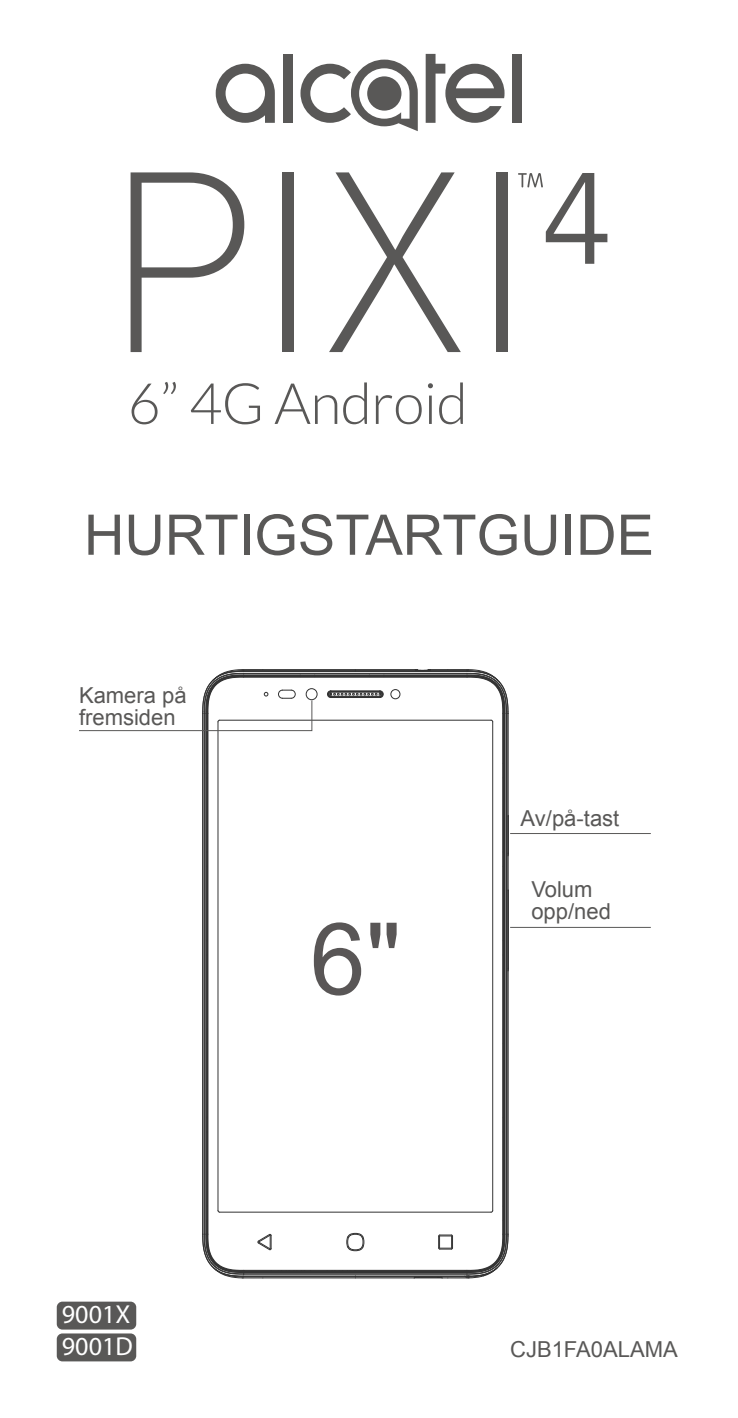
<style>
.page{position:relative;width:738px;height:1418px;background:#fff}
.page>*{position:absolute;margin:0;border:0;box-sizing:border-box;transform-origin:0 0}
.t1{font:100px "Arial";color:#595656}
.t2{font:56px "Arial";color:#595857}
.t3{font:36.4px "Myriad Arabic";color:#fff}
.t4{font:22px/22px "Arial";color:#595857}
</style>
<div class="page">
<svg style="left:215px;top:64px;width:59px;height:59px"></svg>
<div style="left:282px;top:54px;width:10px;height:69px;background:#595857"></div>
<div style="left:512px;top:54px;width:10px;height:69px;background:#595857"></div>
<svg style="left:300px;top:60px;width:117px;height:71px"></svg>
<svg style="left:425px;top:54px;width:79px;height:69px"></svg>
<div style="left:367px;top:76px;width:34px;height:35px;background:#595857;border-radius:50%"></div>
<hr style="left:202px;top:713px;width:1px;height:521px;background:#333">
<hr style="left:203px;top:713px;width:2px;height:521px;background:#333">
<hr style="left:205px;top:713px;width:2px;height:521px;background:#333">
<hr style="left:207px;top:713px;width:1px;height:521px;background:#333">
<hr style="left:217px;top:722px;width:1px;height:488px;background:#333">
<hr style="left:219px;top:1211px;width:271px;height:1px;background:#333">
<hr style="left:491px;top:722px;width:2px;height:488px;background:#333">
<hr style="left:501px;top:713px;width:2px;height:521px;background:#333">
<hr style="left:503px;top:713px;width:2px;height:521px;background:#333">
<hr style="left:505px;top:713px;width:2px;height:521px;background:#333">
<hr style="left:507px;top:713px;width:1px;height:521px;background:#333">
<svg style="left:505px;top:889px;width:4px;height:83px"></svg>
<svg style="left:505px;top:814px;width:4px;height:43px"></svg>
<svg style="left:202px;top:1219px;width:306px;height:59px"></svg>
<hr style="left:509px;top:832px;width:141px;height:2px;background:#595857">
<hr style="left:509px;top:926px;width:141px;height:2px;background:#595857">
<svg style="left:79px;top:669px;width:429px;height:62px"></svg>
<svg style="left:130px;top:172px;width:114px;height:180px"></svg>
<div style="left:282px;top:172px;width:11px;height:180px;background:#595857"></div>
<svg style="left:329px;top:172px;width:131px;height:180px"></svg>
<div style="left:496px;top:172px;width:11px;height:180px;background:#595857"></div>
<svg style="left:131px;top:383px;width:26px;height:41px"></svg>
<svg style="left:163px;top:382px;width:13px;height:12px"></svg>
<svg style="left:191px;top:383px;width:69px;height:41px"></svg>
<svg style="left:274px;top:383px;width:63px;height:41px"></svg>
<svg style="left:343px;top:382px;width:23px;height:42px"></svg>
<svg style="left:375px;top:395px;width:46px;height:29px"></svg>
<svg style="left:428px;top:383px;width:4px;height:41px"></svg>
<svg style="left:439px;top:382px;width:23px;height:42px"></svg>
<svg style="left:518px;top:173px;width:89px;height:91px"></svg>
<div style="left:57px;top:1301px;width:79px;height:28px;background:#595857;border-radius:6px"></div>
<div style="left:57px;top:1333px;width:79px;height:28px;background:#595857;border-radius:6px"></div>
<p class="t2" style="left:84px;top:498px;width:571px">HURTIGSTARTGUIDE</p>
<p class="t4" style="left:79px;top:684px;width:109px">Kamera på fremsiden</p>
<p class="t3" style="left:62px;top:1289px;width:70px">9001X</p>
<p class="t3" style="left:62px;top:1321px;width:72px">9001D</p>
<p class="t1" style="left:310px;top:893px;width:93px">6"</p>
<p class="t4" style="left:520px;top:807px;width:100px">Av/på-tast</p>
<p class="t4" style="left:531px;top:878px;width:81px">Volum opp/ned</p>
<p class="t4" style="left:509px;top:1338px;width:169px">CJB1FA0ALAMA</p>
</div>
